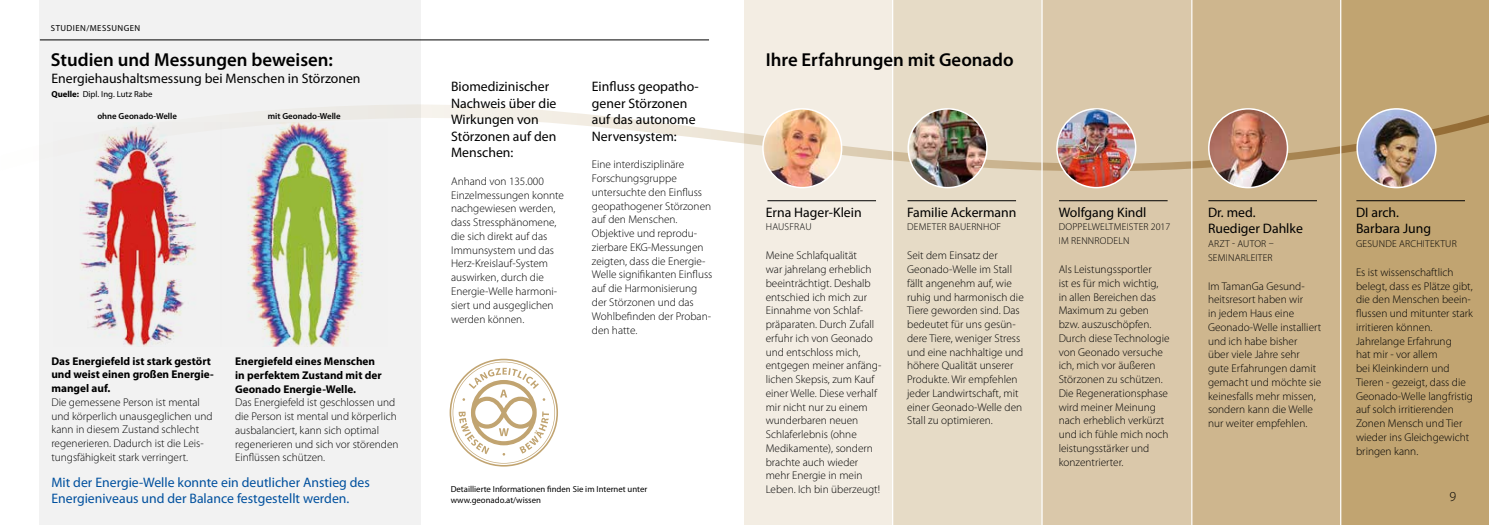
<style>
.page{position:relative;width:1489px;height:525px;background:#fff}
.page>*{position:absolute;margin:0;border:0;box-sizing:border-box;transform-origin:0 0}
.t1{font:600 18.75px "Myriad Pro";color:#000}
.t2{font:13.75px/16.5px "Myriad Pro";color:#000}
.t3{font:13.75px/16.5px "Myriad Pro";color:#00509e}
.t4{font:300 13.75px "Myriad Pro";color:#000}
.t5{font:300 11.25px/13.8px "Myriad Pro";color:#000}
.t6{font:700 11.25px/13.8px "Myriad Pro";color:#000}
.t7{font:300 10px/13.8px "Myriad Pro";letter-spacing:.02em;color:#000}
.t8{font:8.75px/10px "Myriad Pro";color:#000}
.t9{font:600 8.75px "Myriad Pro";color:#000}
.t10{font:8.75px "Myriad Pro";letter-spacing:.05em;color:#000}
.s1{font-weight:700}
</style>
<div class="page">
<div style="left:744px;top:0;width:149px;height:524px;background:#f3ede3"></div>
<div style="left:893px;top:0;width:149px;height:524px;background:#e6dbc6"></div>
<div style="left:1042px;top:0;width:149px;height:524px;background:#dac8aa"></div>
<div style="left:1191px;top:0;width:148px;height:524px;background:#ceb68e"></div>
<div style="left:1339px;top:0;width:149px;height:524px;background:#c1a471"></div>
<div style="left:40px;top:0;width:381px;height:524px;background:#f2f2f2"></div>
<img style="left:89px;top:286px;width:274px;height:60px">
<svg style="left:39px;top:100px;width:1449px;height:186px"></svg>
<hr style="left:892px;top:0;width:1px;height:524px;background:#fff">
<hr style="left:1041px;top:0;width:1px;height:524px;background:#fff">
<hr style="left:1191px;top:0;width:1px;height:524px;background:#fff">
<hr style="left:1339px;top:0;width:2px;height:524px;background:#fff">
<hr style="left:907px;top:200px;width:109px;height:1px;background:#000">
<hr style="left:767px;top:200px;width:109px;height:1px;background:#000">
<hr style="left:1208px;top:200px;width:108px;height:1px;background:#000">
<hr style="left:1356px;top:200px;width:108px;height:1px;background:#000">
<hr style="left:1058px;top:200px;width:109px;height:1px;background:#000">
<hr style="left:40px;top:40px;width:669px;height:1px;background:#000">
<img style="left:763px;top:109px;width:78px;height:78px;border-radius:39px">
<div style="left:762px;top:108px;width:80px;height:80px;border:2px solid #fff;border-radius:50%"></div>
<img style="left:908px;top:109px;width:78px;height:78px;border-radius:39px">
<div style="left:907px;top:108px;width:80px;height:80px;border:2px solid #fff;border-radius:50%"></div>
<img style="left:1056px;top:109px;width:79px;height:78px;border-radius:39px">
<div style="left:1056px;top:108px;width:80px;height:80px;border:2px solid #fff;border-radius:50%"></div>
<img style="left:1208px;top:109px;width:79px;height:78px;border-radius:39px">
<div style="left:1207px;top:108px;width:81px;height:80px;border:2px solid #fff;border-radius:50%"></div>
<img style="left:1356px;top:109px;width:79px;height:78px;border-radius:39px">
<div style="left:1356px;top:108px;width:80px;height:80px;border:2px solid #fff;border-radius:50%"></div>
<svg style="left:449px;top:358px;width:109px;height:108px"></svg>
<p class="t10" style="left:51px;top:22px;width:91px">STUDIEN/MESSUNGEN</p>
<h1 class="t1" style="left:51px;top:48px;width:283px">Studien und Messungen beweisen:</h1>
<p class="t2" style="left:51px;top:70px;width:311px">Energiehaushaltsmessung bei Menschen in Störzonen</p>
<p class="t8" style="left:51px;top:89px;width:102px"><span class="s1">Quelle:</span> Dipl. Ing. Lutz Rabe</p>
<p class="t9" style="left:97px;top:111px;width:81px">ohne Geonado-Welle</p>
<p class="t9" style="left:268px;top:111px;width:74px">mit Geonado-Welle</p>
<p class="t6" style="left:51px;top:353px;width:164px">Das Energiefeld ist stark gestört und weist einen großen Energie&shy;mangel auf.</p>
<p class="t5" style="left:51px;top:395px;width:163px">Die gemessene Person ist mental und körperlich unausgeglichen und kann in diesem Zustand schlecht regenerieren. Dadurch ist die Leis&shy;tungsfähigkeit stark verringert.</p>
<p class="t6" style="left:235px;top:354px;width:148px">Energiefeld eines Menschen in perfektem Zustand mit der<br>Geonado Energie-Welle.</p>
<p class="t5" style="left:235px;top:395px;width:165px">Das Energiefeld ist geschlossen und die Person ist mental und körperlich ausbalanciert, kann sich optimal regenerieren und sich vor störenden Einflüssen schützen.</p>
<p class="t3" style="left:51px;top:473px;width:320px">Mit der Energie-Welle konnte ein deutlicher Anstieg des<br>Energieniveaus und der Balance festgestellt werden.</p>
<p class="t2" style="left:451px;top:78px;width:107px">Biomedizinischer<br>Nachweis über die<br>Wirkungen von<br>Störzonen auf den<br>Menschen:</p>
<p class="t5" style="left:451px;top:174px;width:114px">Anhand von 135.000<br>Einzelmessungen konnte nachgewiesen werden, dass Stressphänomene, die sich direkt auf das<br>Immunsystem und das<br>Herz-Kreislauf-System auswirken, durch die<br>Energie-Welle harmoni&shy;siert und ausgeglichen werden können.</p>
<p class="t2" style="left:592px;top:78px;width:108px">Einfluss geopatho&shy;gener Störzonen auf das autonome<br>Nervensystem:</p>
<p class="t5" style="left:592px;top:157px;width:122px">Eine interdisziplinäre<br>Forschungsgruppe untersuchte den Einfluss geopathogener Störzonen auf den Menschen.<br>Objektive und reprodu&shy;zierbare EKG-Messungen zeigten, dass die Energie-<br>Welle signifikanten Einfluss auf die Harmonisierung der Störzonen und das<br>Wohlbefinden der Proban&shy;den hatte.</p>
<p class="t8" style="left:450px;top:484px;width:198px">Detaillierte Informationen finden Sie im Internet unter www.geonado.at/wissen</p>
<h1 class="t1" style="left:765px;top:48px;width:249px">Ihre Erfahrungen mit Geonado</h1>
<p class="t2" style="left:765px;top:203px;width:97px">Erna Hager-Klein</p>
<p class="t7" style="left:765px;top:220px;width:47px">HAUSFRAU</p>
<p class="t5" style="left:765px;top:248px;width:117px">Meine Schlafqualität<br>war jahrelang erheblich beeinträchtigt. Deshalb entschied ich mich zur<br>Einnahme von Schlaf&shy;präparaten. Durch Zufall erfuhr ich von Geonado und entschloss mich, entgegen meiner anfäng&shy;lichen Skepsis, zum Kauf einer Welle. Diese verhalf mir nicht nur zu einem wunderbaren neuen<br>Schlaferlebnis (ohne<br>Medikamente), sondern brachte auch wieder mehr Energie in mein<br>Leben. Ich bin überzeugt!</p>
<p class="t2" style="left:907px;top:203px;width:111px">Familie Ackermann</p>
<p class="t7" style="left:907px;top:220px;width:95px">DEMETER BAUERNHOF</p>
<p class="t5" style="left:907px;top:248px;width:118px">Seit dem Einsatz der<br>Geonado-Welle im Stall fällt angenehm auf, wie ruhig und harmonisch die<br>Tiere geworden sind. Das bedeutet für uns gesün&shy;dere Tiere, weniger Stress und eine nachhaltige und höhere Qualität unserer<br>Produkte. Wir empfehlen jeder Landwirtschaft, mit einer Geonado-Welle den<br>Stall zu optimieren.</p>
<p class="t2" style="left:1058px;top:203px;width:89px">Wolfgang Kindl</p>
<p class="t7" style="left:1058px;top:220px;width:113px">DOPPELWELTMEISTER 2017<br>IM RENNRODELN</p>
<p class="t5" style="left:1058px;top:262px;width:112px">Als Leistungssportler<br>ist es für mich wichtig, in allen Bereichen das<br>Maximum zu geben bzw. auszuschöpfen.<br>Durch diese Technologie von Geonado versuche ich, mich vor äußeren<br>Störzonen zu schützen.<br>Die Regenerationsphase wird meiner Meinung nach erheblich verkürzt und ich fühle mich noch leistungsstärker und konzentrierter.</p>
<p class="t2" style="left:1207px;top:203px;width:96px">Dr. med.<br>Ruediger Dahlke</p>
<p class="t7" style="left:1207px;top:236px;width:67px">ARZT - AUTOR –<br>SEMINARLEITER</p>
<p class="t5" style="left:1207px;top:278px;width:115px">Im TamanGa Gesund&shy;heitsresort haben wir<br>in jedem Haus eine<br>Geonado-Welle installiert und ich habe bisher<br>über viele Jahre sehr gute Erfahrungen damit gemacht und möchte sie keinesfalls mehr missen, sondern kann die Welle nur weiter empfehlen.</p>
<p class="t2" style="left:1355px;top:203px;width:77px">DI arch.<br>Barbara Jung</p>
<p class="t7" style="left:1355px;top:236px;width:102px">GESUNDE ARCHITEKTUR</p>
<p class="t5" style="left:1355px;top:265px;width:118px">Es ist wissenschaftlich belegt, dass es Plätze gibt, die den Menschen beein&shy;flussen und mitunter stark irritieren können.<br>Jahrelange Erfahrung<br>hat mir - vor allem<br>bei Kleinkindern und<br>Tieren - gezeigt, dass die<br>Geonado-Welle langfristig auf solch irritierenden<br>Zonen Mensch und Tier wieder ins Gleichgewicht bringen kann.</p>
<p class="t4" style="left:1449px;top:487px;width:8px">9</p>
</div>
